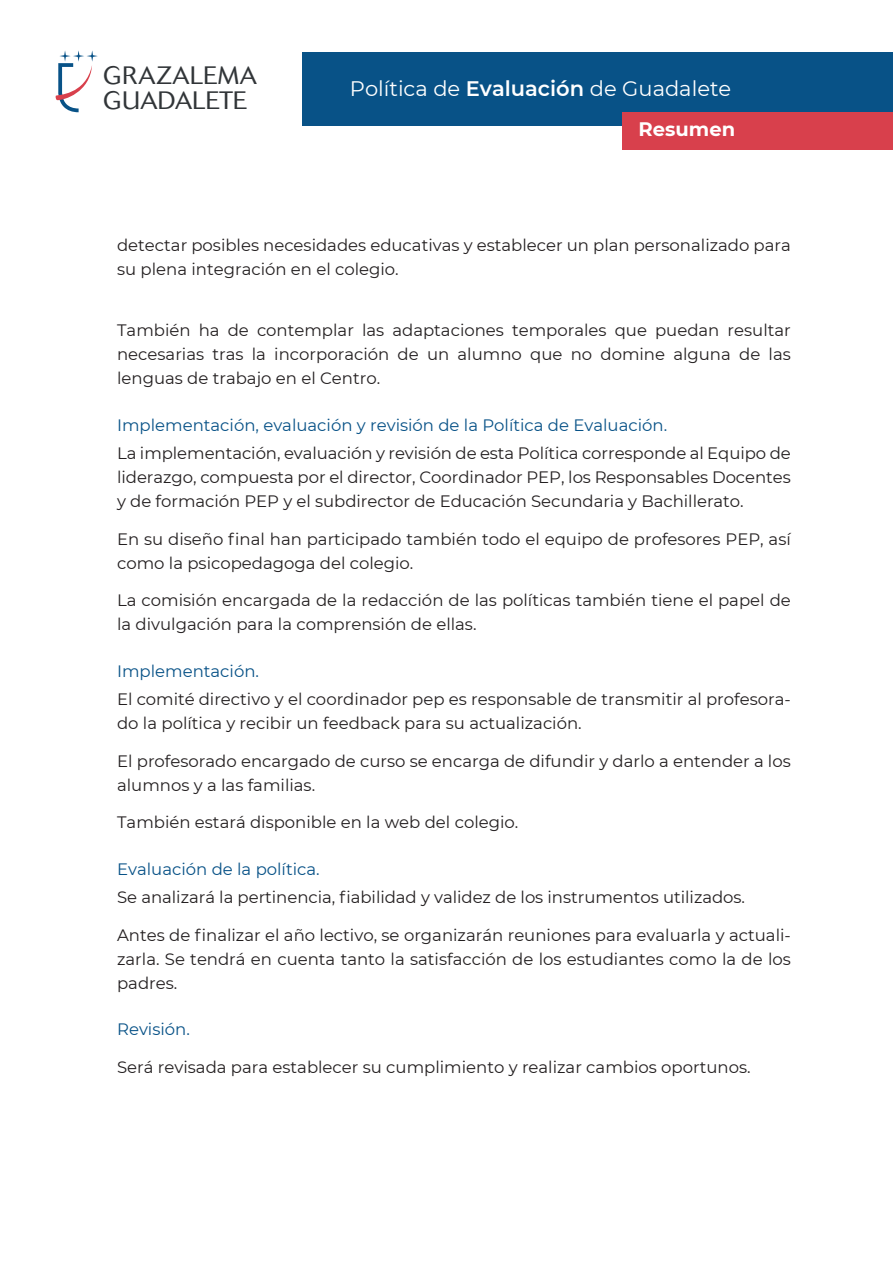
<style>
.page{position:relative;width:893px;height:1263px;background:#fff}
.page>*{position:absolute;margin:0;border:0;box-sizing:border-box;transform-origin:0 0}
.t1{font:300 24.9px/24.9px "Cosmos";letter-spacing:.01em;color:#313538}
.t2{font:21px "Montserrat";color:#fff}
.t3{font:700 19.5px "Montserrat";color:#fff}
.t4{font:16.5px/24px "Montserrat";color:#231f20}
.t5{font:16.5px "Montserrat";color:#085287}
.s1{font-weight:600}
</style>
<div class="page">
<div style="left:302px;top:52px;width:591px;height:74px;background:#085287"></div>
<svg style="left:55px;top:50px;width:43px;height:62px"></svg>
<div style="left:623px;top:112px;width:270px;height:38px;background:#d8404c"></div>
<h1 class="t1" style="left:103px;top:63px;width:155px">GRAZALEMA<br>GUADALETE</h1>
<p class="t2" style="left:350px;top:74px;width:383px">Política de <span class="s1">Evaluación</span> de Guadalete</p>
<p class="t3" style="left:639px;top:115px;width:98px">Resumen</p>
<p class="t4" style="left:117px;top:232px;width:675px">detectar posibles necesidades educativas y establecer un plan personalizado para su plena integración en el colegio.</p>
<p class="t4" style="left:117px;top:318px;width:675px;text-align:justify">También ha de contemplar las adaptaciones temporales que puedan resultar necesarias tras la incorporación de un alumno que no domine alguna de las lenguas de trabajo en el Centro.</p>
<p class="t5" style="left:117px;top:413px;width:552px">Implementación, evaluación y revisión de la Política de Evaluación.</p>
<p class="t4" style="left:117px;top:441px;width:675px;text-align:justify">La implementación, evaluación y revisión de esta Política corresponde al Equipo de liderazgo, compuesta por el director, Coordinador PEP, los Responsables Docentes y de formación PEP y el subdirector de Educación Secundaria y Bachillerato.</p>
<p class="t4" style="left:117px;top:526px;width:675px">En su diseño final han participado también todo el equipo de profesores PEP, así como la psicopedagoga del colegio.</p>
<p class="t4" style="left:117px;top:588px;width:675px">La comisión encargada de la redacción de las políticas también tiene el papel de la divulgación para la comprensión de ellas.</p>
<p class="t5" style="left:117px;top:659px;width:143px">Implementación.</p>
<p class="t4" style="left:117px;top:687px;width:675px">El comité directivo y el coordinador pep es responsable de transmitir al profesora&shy;do la política y recibir un feedback para su actualización.</p>
<p class="t4" style="left:117px;top:748px;width:675px">El profesorado encargado de curso se encarga de difundir y darlo a entender a los alumnos y a las familias.</p>
<p class="t4" style="left:117px;top:810px;width:403px">También estará disponible en la web del colegio.</p>
<p class="t5" style="left:117px;top:857px;width:204px">Evaluación de la política.</p>
<p class="t4" style="left:117px;top:885px;width:629px">Se analizará la pertinencia, fiabilidad y validez de los instrumentos utilizados.</p>
<p class="t4" style="left:117px;top:922px;width:675px;text-align:justify">Antes de finalizar el año lectivo, se organizarán reuniones para evaluarla y actuali&shy;zarla. Se tendrá en cuenta tanto la satisfacción de los estudiantes como la de los padres.</p>
<p class="t5" style="left:117px;top:1018px;width:74px">Revisión.</p>
<p class="t4" style="left:117px;top:1054px;width:635px">Será revisada para establecer su cumplimiento y realizar cambios oportunos.</p>
</div>
